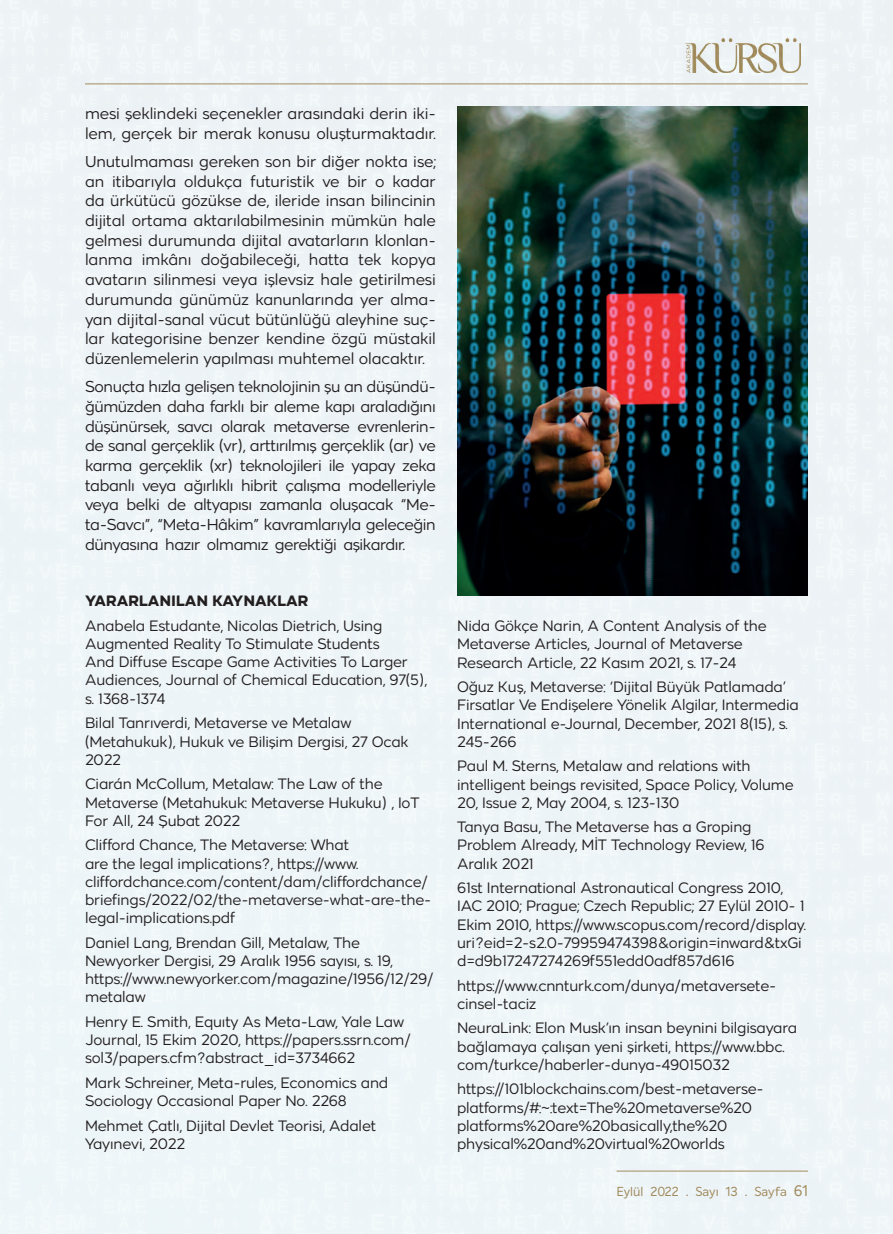
<style>
.page{position:relative;width:893px;height:1234px;background:#fff}
.page>*{position:absolute;margin:0;border:0;box-sizing:border-box;transform-origin:0 0}
.t1{font:15.75px/19.6px "TRT";letter-spacing:-.005em;color:#231f20;text-align:justify}
.t2{font:15px/18.1px "TRT";letter-spacing:-.01em;color:#231f20}
.t3{font:700 15px "TRT";letter-spacing:-.01em;color:#231f20}
.t4{font:12.75px "Intelo";color:#a18b5d}
.s1{font-size:15px}
</style>
<div class="page">
<div style="left:0;top:0;width:893px;height:1233px;background:#edf4f7"></div>
<hr style="left:85px;top:83px;width:723px;height:1px;background:#a18b5d">
<img style="left:685px;top:38px;width:116px;height:34px">
<hr style="left:617px;top:1170px;width:191px;height:1px;background:#a18b5d">
<img style="left:457px;top:106px;width:351px;height:489px">
<p class="t1" style="left:85px;top:103px;width:352px">mesi şeklindeki seçenekler arasındaki derin iki&shy;lem, gerçek bir merak konusu oluşturmaktadır.</p>
<p class="t1" style="left:85px;top:151px;width:352px">Unutulmaması gereken son bir diğer nokta ise; an itibarıyla oldukça futuristik ve bir o kadar da ürkütücü gözükse de, ileride insan bilincinin dijital ortama aktarılabilmesinin mümkün hale gelmesi durumunda dijital avatarların klonlan&shy;lanma imkânı doğabileceği, hatta tek kopya avatarın silinmesi veya işlevsiz hale getirilmesi durumunda günümüz kanunlarında yer alma&shy;yan dijital-sanal vücut bütünlüğü aleyhine suç&shy;lar kategorisine benzer kendine özgü müstakil düzenlemelerin yapılması muhtemel olacaktır.</p>
<p class="t1" style="left:85px;top:376px;width:352px">Sonuçta hızla gelişen teknolojinin şu an düşündü&shy;ğümüzden daha farklı bir aleme kapı araladığını düşünürsek, savcı olarak metaverse evrenlerin&shy;de sanal gerçeklik (vr), arttırılmış gerçeklik (ar) ve karma gerçeklik (xr) teknolojileri ile yapay zeka tabanlı veya ağırlıklı hibrit çalışma modelleriyle veya belki de altyapısı zamanla oluşacak “Me&shy;ta-Savcı”, “Meta-Hâkim” kavramlarıyla geleceğin dünyasına hazır olmamız gerektiği aşikardır.</p>
<p class="t3" style="left:85px;top:591px;width:225px">YARARLANILAN KAYNAKLAR</p>
<p class="t2" style="left:85px;top:616px;width:343px">Anabela Estudante, Nicolas Dietrich, Using Augmented Reality To Stimulate Students<br>And Diffuse Escape Game Activities To Larger Audiences, Journal of Chemical Education, 97(5), s. 1368-1374</p>
<p class="t2" style="left:85px;top:713px;width:325px">Bilal Tanrıverdi, Metaverse ve Metalaw (Metahukuk), Hukuk ve Bilişim Dergisi, 27 Ocak<br>2022</p>
<p class="t2" style="left:85px;top:774px;width:336px">Ciarán McCollum, Metalaw: The Law of the<br>Metaverse (Metahukuk: Metaverse Hukuku) , IoT<br>For All, 24 Şubat 2022</p>
<p class="t2" style="left:85px;top:835px;width:348px">Clifford Chance, The Metaverse: What<br>are the legal implications?, https://www. cliffordchance.com/content/dam/cliffordchance/ briefings/2022/02/the-metaverse-what-are-the&shy;legal-implications.pdf</p>
<p class="t2" style="left:85px;top:933px;width:350px">Daniel Lang, Brendan Gill, Metalaw, The Newyorker Dergisi, 29 Aralık 1956 sayısı, s. 19, https://www.newyorker.com/magazine/1956/12/29/ metalaw</p>
<p class="t2" style="left:85px;top:1012px;width:327px">Henry E. Smith, Equıty As Meta-Law, Yale Law<br>Journal, 15 Ekim 2020, https://papers.ssrn.com/ sol3/papers.cfm?abstract_id=3734662</p>
<p class="t2" style="left:85px;top:1073px;width:305px">Mark Schreiner, Meta-rules, Economics and<br>Sociology Occasional Paper No. 2268</p>
<p class="t2" style="left:85px;top:1116px;width:293px">Mehmet Çatlı, Dijital Devlet Teorisi, Adalet<br>Yayınevi, 2022</p>
<p class="t2" style="left:457px;top:616px;width:311px">Nida Gökçe Narin, A Content Analysis of the<br>Metaverse Articles, Journal of Metaverse<br>Research Article, 22 Kasım 2021, s. 17-24</p>
<p class="t2" style="left:457px;top:677px;width:343px">Oğuz Kuş, Metaverse: ‘Dijital Büyük Patlamada’ Firsatlar Ve Endişelere Yönelik Algilar, Intermedia International e-Journal, December, 2021 8(15), s.<br>245-266</p>
<p class="t2" style="left:457px;top:756px;width:338px">Paul M. Sterns, Metalaw and relations with intelligent beings revisited, Space Policy, Volume<br>20, Issue 2, May 2004, s. 123-130</p>
<p class="t2" style="left:457px;top:817px;width:309px">Tanya Basu, The Metaverse has a Groping<br>Problem Already, MİT Technology Review, 16<br>Aralık 2021</p>
<p class="t2" style="left:457px;top:878px;width:350px">61st International Astronautical Congress 2010, IAC 2010; Prague; Czech Republic; 27 Eylül 2010- 1<br>Ekim 2010, https://www.scopus.com/record/display. uri?eid=2-s2.0-79959474398&amp;origin=inward&amp;txGi d=d9b17247274269f551edd0adf857d616</p>
<p class="t2" style="left:457px;top:975px;width:321px">https://www.cnnturk.com/dunya/metaversete&shy;cinsel-taciz</p>
<p class="t2" style="left:457px;top:1018px;width:341px">NeuraLink: Elon Musk’ın insan beynini bilgisayara bağlamaya çalışan yeni şirketi, https://www.bbc. com/turkce/haberler-dunya-49015032</p>
<p class="t2" style="left:457px;top:1079px;width:308px">https://101blockchains.com/best-metaverse&shy;platforms/#:~:text=The%20metaverse%20 platforms%20are%20basically,the%20 physical%20and%20virtual%20worlds</p>
<p class="t4" style="left:617px;top:1183px;width:193px">Eylül 2022 . Sayı 13 . Sayfa <span class="s1">61</span></p>
</div>
